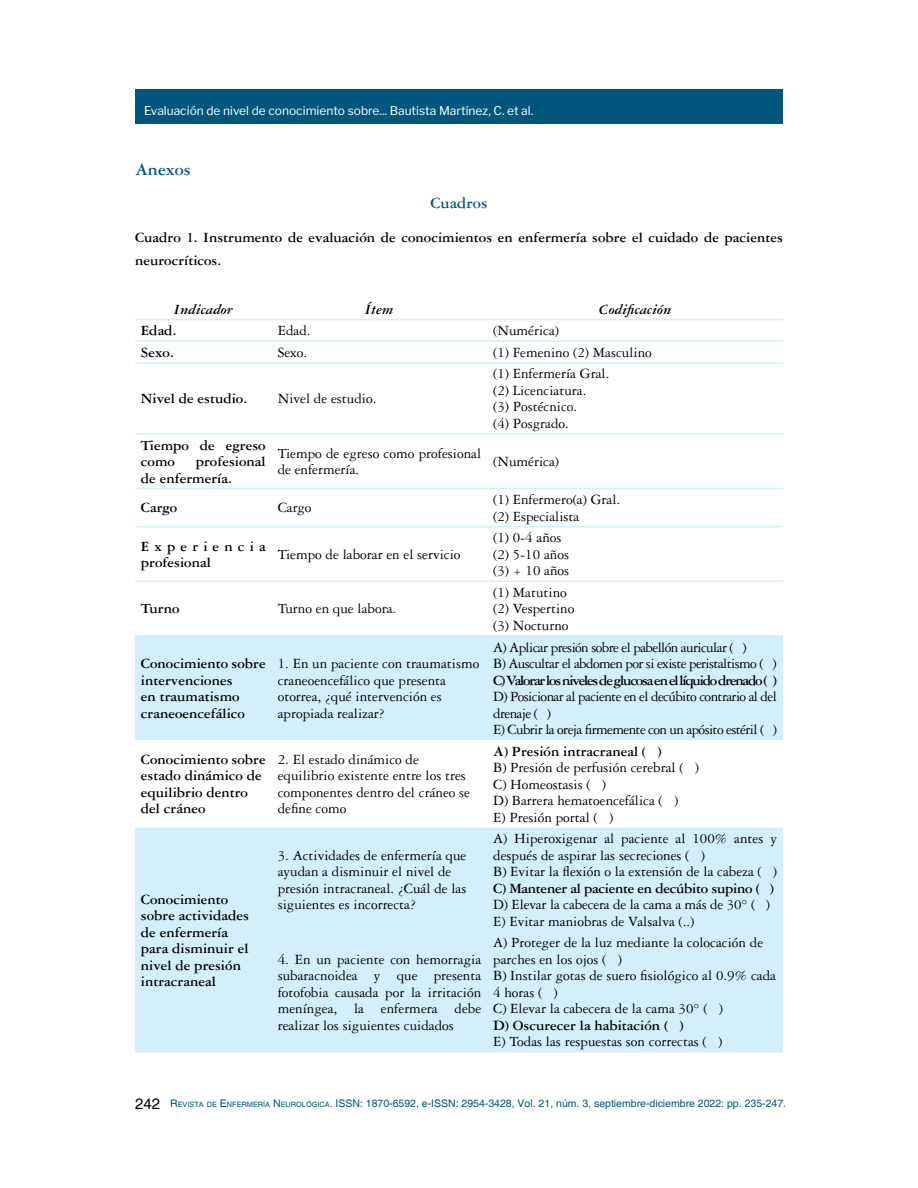
<style>
.page{position:relative;width:918px;height:1188px;background:#fff}
.page>*{position:absolute;margin:0;border:0;box-sizing:border-box;transform-origin:0 0}
.t1{font:700 18px "Garamond 3 LT Std";color:#00567d}
.t2{font:700 16.5px "Garamond 3 LT Std";color:#00567d}
.t3{font:15px/16.5px "Garamond 3 LT Std";color:#000}
.t4{font:700 15px/16.5px "Garamond 3 LT Std";color:#000}
.t5{font:15px/16.5px "Garamond 3 LT Std";letter-spacing:-.04em;color:#000}
.t6{font:700 15px "Garamond 3 LT Std";letter-spacing:-.08em;color:#000}
.t7{font:700 15px "Garamond 3 LT Std";letter-spacing:-.02em;color:#000}
.t8{font:italic 700 15px "Garamond 3 LT Std";color:#000}
.t9{font:700 15px/16.5px "Garamond 3 LT Std";letter-spacing:.17em;color:#000}
.t10{font:15px "Helvetica";color:#000}
.t11{font:12px "Libre Franklin";color:#fff}
.t12{font:10.5px "Helvetica";color:#00567d}
.s1{font-style:inherit}
.s2{font-size:7.35px}
</style>
<div class="page">
<div style="left:135px;top:89px;width:648px;height:34px;background:#00567d"></div>
<svg style="left:135px;top:637px;width:648px;height:415px;fill:#d4effc"></svg>
<hr style="left:135px;top:319px;width:137px;height:1px;background:#d4effc">
<hr style="left:272px;top:319px;width:215px;height:1px;background:#d4effc">
<hr style="left:487px;top:319px;width:296px;height:1px;background:#d4effc">
<hr style="left:135px;top:340px;width:137px;height:2px;background:#d4effc">
<hr style="left:272px;top:340px;width:215px;height:2px;background:#d4effc">
<hr style="left:487px;top:340px;width:296px;height:2px;background:#d4effc">
<hr style="left:135px;top:362px;width:137px;height:2px;background:#d4effc">
<hr style="left:272px;top:362px;width:215px;height:2px;background:#d4effc">
<hr style="left:487px;top:362px;width:296px;height:2px;background:#d4effc">
<hr style="left:135px;top:433px;width:137px;height:2px;background:#d4effc">
<hr style="left:272px;top:433px;width:215px;height:2px;background:#d4effc">
<hr style="left:487px;top:433px;width:296px;height:2px;background:#d4effc">
<hr style="left:135px;top:488px;width:137px;height:1px;background:#d4effc">
<hr style="left:272px;top:488px;width:215px;height:1px;background:#d4effc">
<hr style="left:487px;top:488px;width:296px;height:1px;background:#d4effc">
<hr style="left:135px;top:526px;width:137px;height:1px;background:#d4effc">
<hr style="left:272px;top:526px;width:215px;height:1px;background:#d4effc">
<hr style="left:487px;top:526px;width:296px;height:1px;background:#d4effc">
<hr style="left:135px;top:581px;width:137px;height:1px;background:#d4effc">
<hr style="left:272px;top:581px;width:215px;height:1px;background:#d4effc">
<hr style="left:487px;top:581px;width:296px;height:1px;background:#d4effc">
<hr style="left:135px;top:635px;width:137px;height:2px;background:#d4effc">
<hr style="left:272px;top:635px;width:215px;height:2px;background:#d4effc">
<hr style="left:487px;top:635px;width:296px;height:2px;background:#d4effc">
<p class="t11" style="left:144px;top:104px;width:391px">Evaluación de nivel de conocimiento sobre... Bautista Martínez, C. et al.</p>
<p class="t1" style="left:135px;top:160px;width:57px">Anexos</p>
<p class="t2" style="left:431px;top:194px;width:58px">Cuadros</p>
<p class="t4" style="left:135px;top:227px;width:649px;line-height:22.5px">Cuadro 1. Instrumento de evaluación de conocimientos en enfermería sobre el cuidado de pacientes neurocríticos.</p>
<p class="t8" style="left:174px;top:301px;width:60px">Indicador</p>
<p class="t8" style="left:365px;top:301px;width:30px">Ítem</p>
<p class="t8" style="left:599px;top:301px;width:74px">Codificación</p>
<p class="t4" style="left:141px;top:322px;width:37px">Edad.</p>
<p class="t3" style="left:278px;top:322px;width:34px">Edad.</p>
<p class="t3" style="left:493px;top:322px;width:67px">(Numérica)</p>
<p class="t4" style="left:141px;top:344px;width:34px">Sexo.</p>
<p class="t3" style="left:278px;top:344px;width:31px">Sexo.</p>
<p class="t3" style="left:493px;top:344px;width:160px">(1) Femenino (2) Masculino</p>
<p class="t4" style="left:141px;top:390px;width:108px">Nivel de estudio.</p>
<p class="t3" style="left:278px;top:390px;width:100px">Nivel de estudio.</p>
<p class="t3" style="left:493px;top:366px;width:118px">(1) Enfermería Gral. (2) Licenciatura.<br>(3) Postécnico.<br>(4) Posgrado.</p>
<p class="t4" style="left:141px;top:437px;width:126px">Tiempo de egreso como</p>
<p class="t4" style="left:141px;top:453px;width:126px;text-indent:55px">profesional de enfermería.</p>
<p class="t3" style="left:278px;top:445px;width:205px">Tiempo de egreso como profesional de enfermería.</p>
<p class="t3" style="left:493px;top:453px;width:67px">(Numérica)</p>
<p class="t4" style="left:141px;top:500px;width:38px">Cargo</p>
<p class="t3" style="left:278px;top:500px;width:35px">Cargo</p>
<p class="t3" style="left:493px;top:491px;width:129px">(1) Enfermero(a) Gral. (2) Especialista</p>
<p class="t9" style="left:141px;top:538px;width:126px">Experiencia profesional</p>
<p class="t3" style="left:278px;top:546px;width:184px">Tiempo de laborar en el servicio</p>
<p class="t3" style="left:493px;top:530px;width:78px">(1) 0-4 años (2) 5-10 años (3) + 10 años</p>
<p class="t4" style="left:141px;top:601px;width:40px">Turno</p>
<p class="t3" style="left:278px;top:601px;width:120px">Turno en que labora.</p>
<p class="t4" style="left:141px;top:655px;width:126px">Conocimiento sobre intervenciones<br>en traumatismo craneoencefálico</p>
<p class="t3" style="left:278px;top:655px;width:203px">1. En un paciente con traumatismo craneoencefálico que presenta otorrea, ¿qué intervención es apropiada realizar?</p>
<p class="t4" style="left:141px;top:751px;width:126px">Conocimiento sobre estado dinámico de equilibrio dentro del cráneo</p>
<p class="t3" style="left:278px;top:751px;width:194px">2. El estado dinámico de equilibrio existente entre los tres componentes dentro del cráneo se define como</p>
<p class="t4" style="left:141px;top:891px;width:109px">Conocimiento sobre actividades de enfermería para disminuir el nivel de presión intracraneal</p>
<p class="t3" style="left:278px;top:847px;width:190px">3. Actividades de enfermería que ayudan a disminuir el nivel de presión intracraneal. ¿Cuál de las siguientes es incorrecta?</p>
<p class="t3" style="left:278px;top:951px;width:205px;text-align:justify">4. En un paciente con hemorragia subaracnoidea y que presenta fotofobia causada por la irritación meníngea, la enfermera debe realizar los siguientes cuidados</p>
<p class="t3" style="left:493px;top:584px;width:83px">(1) Matutino (2) Vespertino (3) Nocturno</p>
<p class="t5" style="left:493px;top:639px;width:285px">A) Aplicar presión sobre el pabellón auricular ( )<br>B) Auscultar el abdomen por si existe peristaltismo ( )</p>
<p class="t6" style="left:493px;top:672px;width:285px">C) Valorar los niveles de glucosa en el líquido drenado ( )</p>
<p class="t5" style="left:493px;top:688px;width:285px">D) Posicionar al paciente en el decúbito contrario al del drenaje ( )<br>E) Cubrir la oreja firmemente con un apósito estéril ( )</p>
<p class="t4" style="left:493px;top:743px;width:170px">A) Presión intracraneal ( )</p>
<p class="t3" style="left:493px;top:760px;width:207px">B) Presión de perfusión cerebral ( )<br>C) Homeostasis ( )<br>D) Barrera hematoencefálica ( )<br>E) Presión portal ( )</p>
<p class="t3" style="left:493px;top:831px;width:285px">A) Hiperoxigenar al paciente al 100% antes y después de aspirar las secreciones ( )<br>B) Evitar la flexión o la extensión de la cabeza ( )</p>
<p class="t7" style="left:493px;top:880px;width:282px">C) Mantener al paciente en decúbito supino ( )</p>
<p class="t3" style="left:493px;top:897px;width:278px">D) Elevar la cabecera de la cama a más de 30° ( )<br>E) Evitar maniobras de Valsalva (..)</p>
<p class="t3" style="left:493px;top:935px;width:284px">A) Proteger de la luz mediante la colocación de parches en los ojos ( )<br>B) Instilar gotas de suero fisiológico al 0.9% cada<br>4 horas ( )<br>C) Elevar la cabecera de la cama 30° ( )</p>
<p class="t4" style="left:493px;top:1017px;width:192px">D) Oscurecer la habitación ( )</p>
<p class="t3" style="left:493px;top:1034px;width:230px">E) Todas las respuestas son correctas ( )</p>
<p class="t10" style="left:135px;top:1095px;width:27px">242</p>
<p class="t12" style="left:170px;top:1098px;width:617px"><span class="s1">R</span><span class="s2">EVISTA DE</span> <span class="s1">E</span> <span class="s2">NFERMERÍA</span> <span class="s1">N</span> <span class="s2">EUROLÓGICA</span>. ISSN: 1870-6592, e-ISSN: 2954-3428, Vol. 21, núm. 3, septiembre-diciembre 2022: pp. 235-247.</p>
</div>
